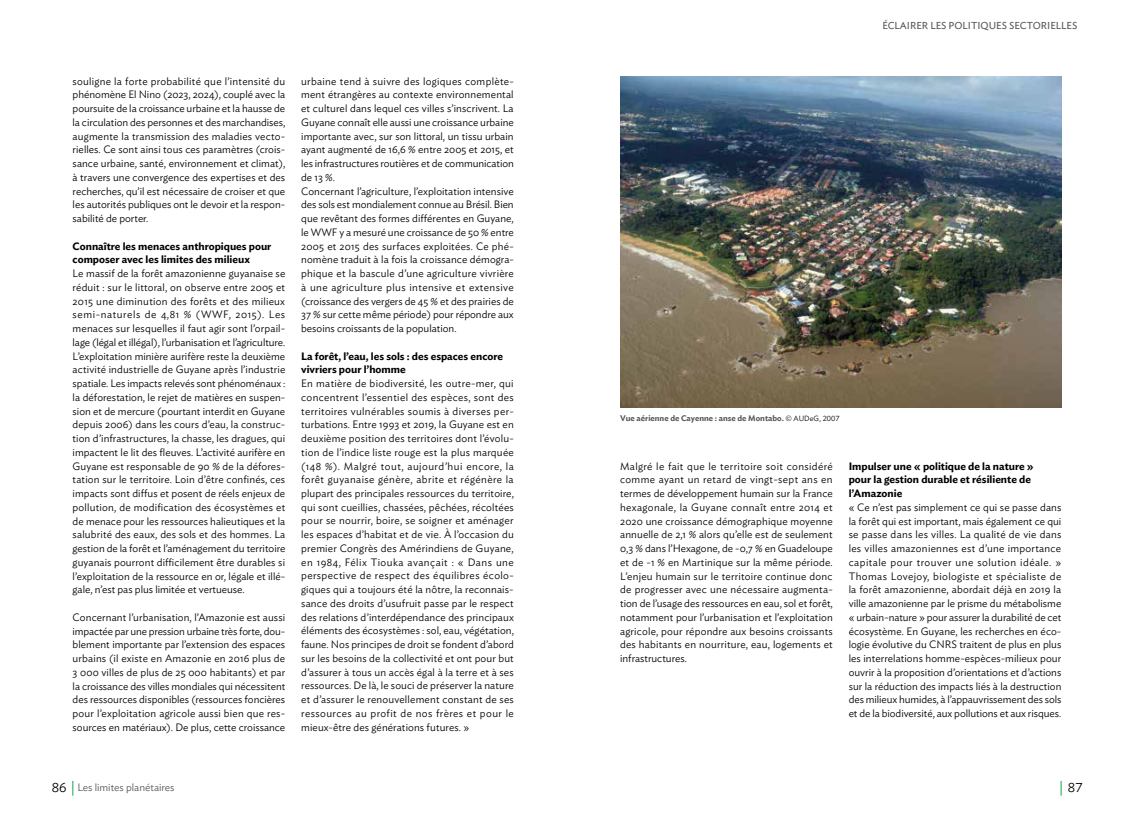
<style>
.page{position:relative;width:1134px;height:815px;background:#fff}
.page>*{position:absolute;margin:0;border:0;box-sizing:border-box;transform-origin:0 0}
.t1{font:300 13.12px "Ideal Sans";color:#000}
.t2{font:300 10.62px/13.8px "Ideal Sans";color:#000;text-align:justify}
.t3{font:600 10.62px/13.8px "Ideal Sans";color:#000}
.t4{font:300 10.62px "Ideal Sans";color:#575756}
.t5{font:10px "Ideal Sans";color:#575756}
.t6{font:600 8.12px "Ideal Sans";color:#575756}
.s1{font-weight:300;font-size:7.5px;color:#000}
.s2{font-size:13.12px;color:#000}
.s3{font-size:15px;color:#00a13b}
</style>
<div class="page">
<img style="left:620px;top:77px;width:441px;height:330px">
<p class="t2" style="left:73px;top:73px;width:214px">souligne la forte probabilité que l’intensité du phénomène El Nino (2023, 2024), couplé avec la poursuite de la croissance urbaine et la hausse de la circulation des personnes et des marchandises, augmente la transmission des maladies vecto&shy;rielles. Ce sont ainsi tous ces paramètres (crois&shy;sance urbaine, santé, environnement et climat), à travers une convergence des expertises et des recherches, qu’il est nécessaire de croiser et que les autorités publiques ont le devoir et la respon&shy;sabilité de porter.</p>
<p class="t3" style="left:73px;top:238px;width:200px">Connaître les menaces anthropiques pour composer avec les limites des milieux</p>
<p class="t2" style="left:73px;top:266px;width:214px">Le massif de la forêt amazonienne guyanaise se réduit : sur le littoral, on observe entre 2005 et 2015 une diminution des forêts et des milieux semi-naturels de 4,81 % (WWF, 2015). Les menaces sur lesquelles il faut agir sont l’orpail&shy;lage (légal et illégal), l’urbanisation et l’agriculture.<br>L’exploitation minière aurifère reste la deuxième activité industrielle de Guyane après l’industrie spatiale. Les impacts relevés sont phénoménaux : la déforestation, le rejet de matières en suspen&shy;sion et de mercure (pourtant interdit en Guyane depuis 2006) dans les cours d’eau, la construc&shy;tion d’infrastructures, la chasse, les dragues, qui impactent le lit des fleuves. L’activité aurifère en Guyane est responsable de 90 % de la défores&shy;tation sur le territoire. Loin d’être confinés, ces impacts sont diffus et posent de réels enjeux de pollution, de modification des écosystèmes et de menace pour les ressources halieutiques et la salubrité des eaux, des sols et des hommes. La gestion de la forêt et l’aménagement du territoire guyanais pourront difficilement être durables si l’exploitation de la ressource en or, légale et illé&shy;gale, n’est pas plus limitée et vertueuse.</p>
<p class="t2" style="left:73px;top:609px;width:214px">Concernant l’urbanisation, l’Amazonie est aussi impactée par une pression urbaine très forte, dou&shy;blement importante par l’extension des espaces urbains (il existe en Amazonie en 2016 plus de 3 000 villes de plus de 25 000 habitants) et par la croissance des villes mondiales qui nécessitent des ressources disponibles (ressources foncières pour l’exploitation agricole aussi bien que res&shy;sources en matériaux). De plus, cette croissance</p>
<p class="t2" style="left:301px;top:73px;width:214px;text-align:left">urbaine tend à suivre des logiques complète&shy;ment étrangères au contexte environnemental et culturel dans lequel ces villes s’inscrivent. La Guyane connaît elle aussi une croissance urbaine importante avec, sur son littoral, un tissu urbain ayant augmenté de 16,6 % entre 2005 et 2015, et les infrastructures routières et de communication de 13 %.<br>Concernant l’agriculture, l’exploitation intensive des sols est mondialement connue au Brésil. Bien que revêtant des formes différentes en Guyane, le WWF y a mesuré une croissance de 50 % entre 2005 et 2015 des surfaces exploitées. Ce phé&shy;nomène traduit à la fois la croissance démogra&shy;phique et la bascule d’une agriculture vivrière à une agriculture plus intensive et extensive (croissance des vergers de 45 % et des prairies de 37 % sur cette même période) pour répondre aux besoins croissants de la population.</p>
<p class="t3" style="left:301px;top:348px;width:203px">La forêt, l’eau, les sols : des espaces encore vivriers pour l’homme</p>
<p class="t2" style="left:301px;top:376px;width:214px">En matière de biodiversité, les outre-mer, qui concentrent l’essentiel des espèces, sont des territoires vulnérables soumis à diverses per&shy;turbations. Entre 1993 et 2019, la Guyane est en deuxième position des territoires dont l’évolu&shy;tion de l’indice liste rouge est la plus marquée (148 %). Malgré tout, aujourd’hui encore, la forêt guyanaise génère, abrite et régénère la plupart des principales ressources du territoire, qui sont cueillies, chassées, pêchées, récoltées pour se nourrir, boire, se soigner et aménager les espaces d’habitat et de vie. À l’occasion du premier Congrès des Amérindiens de Guyane, en 1984, Félix Tiouka avançait : « Dans une perspective de respect des équilibres écolo&shy;giques qui a toujours été la nôtre, la reconnais&shy;sance des droits d’usufruit passe par le respect des relations d’interdépendance des principaux éléments des écosystèmes : sol, eau, végétation, faune. Nos principes de droit se fondent d’abord sur les besoins de la collectivité et ont pour but d’assurer à tous un accès égal à la terre et à ses ressources. De là, le souci de préserver la nature et d’assurer le renouvellement constant de ses ressources au profit de nos frères et pour le mieux-être des générations futures. »</p>
<p class="t5" style="left:882px;top:18px;width:196px">ÉCLAIRER LES POLITIQUES SECTORIELLES</p>
<p class="t6" style="left:620px;top:412px;width:221px">Vue aérienne de Cayenne : anse de Montabo. <span class="s1">© AUDeG, 2007</span></p>
<p class="t2" style="left:620px;top:458px;width:214px">Malgré le fait que le territoire soit considéré comme ayant un retard de vingt-sept ans en termes de développement humain sur la France hexagonale, la Guyane connaît entre 2014 et 2020 une croissance démographique moyenne annuelle de 2,1 % alors qu’elle est de seulement 0,3 % dans l’Hexagone, de -0,7 % en Guadeloupe et de -1 % en Martinique sur la même période.<br>L’enjeu humain sur le territoire continue donc de progresser avec une nécessaire augmenta&shy;tion de l’usage des ressources en eau, sol et forêt, notamment pour l’urbanisation et l’exploitation agricole, pour répondre aux besoins croissants des habitants en nourriture, eau, logements et infrastructures.</p>
<p class="t3" style="left:849px;top:458px;width:187px">Impulser une « politique de la nature » pour la gestion durable et résiliente de l’Amazonie</p>
<p class="t2" style="left:849px;top:499px;width:214px">« Ce n’est pas simplement ce qui se passe dans la forêt qui est important, mais également ce qui se passe dans les villes. La qualité de vie dans les villes amazoniennes est d’une importance capitale pour trouver une solution idéale. » Thomas Lovejoy, biologiste et spécialiste de la forêt amazonienne, abordait déjà en 2019 la ville amazonienne par le prisme du métabolisme « urbain-nature » pour assurer la durabilité de cet écosystème. En Guyane, les recherches en éco&shy;logie évolutive du CNRS traitent de plus en plus les interrelations homme-espèces-milieux pour ouvrir à la proposition d’orientations et d’actions sur la réduction des impacts liés à la destruction des milieux humides, à l’appauvrissement des sols et de la biodiversité, aux pollutions et aux risques.</p>
<p class="t4" style="left:52px;top:779px;width:124px"><span class="s2">86</span> <span class="s3">|</span> Les limites planétaires</p>
<p class="t1" style="left:1059px;top:777px;width:25px"><span class="s3">|</span> 87</p>
</div>
